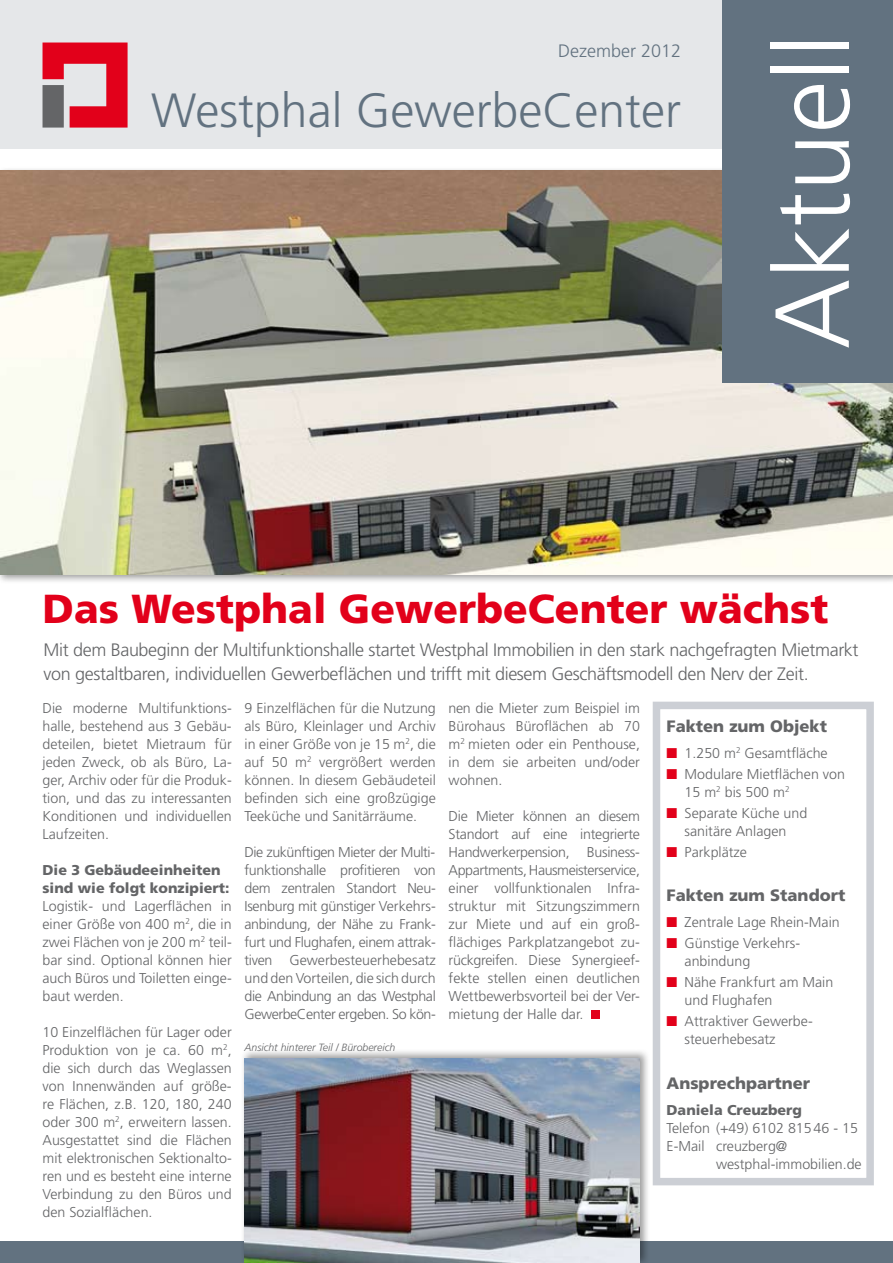
<style>
.page{position:relative;width:893px;height:1263px;background:#fff}
.page>*{position:absolute;margin:0;border:0;box-sizing:border-box;transform-origin:0 0}
.t1{font:300 105px "Frutiger";color:#fff}
.t2{font:300 48px "Frutiger";color:#627280}
.t3{font:900 40.5px "Frutiger";color:#e2001a}
.t4{font:300 18px/24px "Frutiger";letter-spacing:-.02em;color:#646567}
.t5{font:300 18px "Frutiger";color:#627280}
.t6{font:900 16.5px "Frutiger";color:#646567}
.t7{font:300 14.25px/18px "Frutiger";color:#646567;text-align:justify}
.t8{font:900 14.25px/18px "Frutiger";color:#646567}
.t9{font:italic 300 10.5px "Frutiger";color:#646567}
.s1{color:#e2001a}
</style>
<div class="page">
<div style="left:653px;top:702px;width:221px;height:483px;background:#fff;border:8px solid #cccfd5"></div>
<div style="left:0;top:1242px;width:893px;height:21px;background:#627280"></div>
<div style="left:0;top:0;width:893px;height:149px;background:#e5e7e9"></div>
<svg style="left:43px;top:43px;width:85px;height:85px"></svg>
<div style="left:0;top:166px;width:893px;height:418px;background:#000;opacity:.4"></div>
<img style="left:0;top:170px;width:893px;height:404px">
<div style="left:240px;top:1048px;width:410px;height:215px;background:#000;opacity:.4"></div>
<img style="left:244px;top:1059px;width:396px;height:204px">
<div style="left:723px;top:0;width:170px;height:383px;background:#627280"></div>
<div style="left:591px;top:1010px;width:9px;height:9px;background:#e2001a"></div>
<p class="t5" style="left:558px;top:40px;width:125px">Dezember 2012</p>
<h2 class="t2" style="left:151px;top:83px;width:531px">Westphal GewerbeCenter</h2>
<h1 class="t1" style="left:753px;top:349px;width:316px;rotate:-90deg">Aktuell</h1>
<h3 class="t3" style="left:43px;top:584px;width:787px">Das Westphal GewerbeCenter wächst</h3>
<p class="t4" style="left:44px;top:638px;width:816px">Mit dem Baubeginn der Multifunktionshalle startet Westphal Immobilien in den stark nachgefragten Mietmarkt von gestaltbaren, individuellen Gewerbeflächen und trifft mit diesem Geschäftsmodell den Nerv der Zeit.</p>
<p class="t7" style="left:43px;top:699px;width:191px">Die moderne Multifunktions&shy;halle, bestehend aus 3 Gebäu&shy;deteilen, bietet Mietraum für jeden Zweck, ob als Büro, La&shy;ger, Archiv oder für die Produk&shy;tion, und das zu interessanten Konditionen und individuellen Laufzeiten.</p>
<p class="t8" style="left:43px;top:861px;width:188px">Die 3 Gebäudeeinheiten sind wie folgt konzipiert:</p>
<p class="t7" style="left:43px;top:897px;width:191px">Logistik- und Lagerflächen in einer Größe von 400 m<sup>2</sup>, die in zwei Flächen von je 200 m<sup>2</sup> teil&shy;bar sind. Optional können hier auch Büros und Toiletten einge&shy;baut werden.</p>
<p class="t7" style="left:43px;top:1023px;width:191px">10 Einzelflächen für Lager oder Produktion von je ca. 60 m<sup>2</sup>, die sich durch das Weglassen von Innenwänden auf größe&shy;re Flächen, z.B. 120, 180, 240 oder 300 m<sup>2</sup>, erweitern lassen.<br>Ausgestattet sind die Flächen mit elektronischen Sektionalto&shy;ren und es besteht eine interne Verbindung zu den Büros und den Sozialflächen.</p>
<p class="t7" style="left:244px;top:699px;width:193px">9 Einzelflächen für die Nutzung als Büro, Kleinlager und Archiv in einer Größe von je 15 m<sup>2</sup>, die auf 50 m<sup>2</sup> vergrößert werden können. In diesem Gebäudeteil befinden sich eine großzügige Teeküche und Sanitärräume.</p>
<p class="t7" style="left:244px;top:843px;width:193px">Die zukünftigen Mieter der Multi&shy;funktionshalle profitieren von dem zentralen Standort Neu-Isenburg mit günstiger Verkehrs&shy;anbindung, der Nähe zu Frank&shy;furt und Flughafen, einem attrak&shy;tiven Gewerbesteuerhebesatz und den Vorteilen, die sich durch die Anbindung an das Westphal GewerbeCenter ergeben. So kön-</p>
<p class="t9" style="left:244px;top:1041px;width:152px">Ansicht hinterer Teil / Bürobereich</p>
<p class="t7" style="left:449px;top:699px;width:193px">nen die Mieter zum Beispiel im Bürohaus Büroflächen ab 70 m<sup>2</sup> mieten oder ein Penthouse, in dem sie arbeiten und/oder wohnen.</p>
<p class="t7" style="left:449px;top:807px;width:193px">Die Mieter können an diesem Standort auf eine integrierte Handwerkerpension, Business-Appartments, Hausmeisterservice, einer vollfunktionalen Infra&shy;struktur mit Sitzungszimmern zur Miete und auf ein groß&shy;flächiges Parkplatzangebot zu&shy;rückgreifen. Diese Synergieef&shy;fekte stellen einen deutlichen Wettbewerbsvorteil bei der Ver&shy;mietung der Halle dar.</p>
<p class="t6" style="left:666px;top:716px;width:162px">Fakten zum Objekt</p>
<p class="t7" style="left:666px;top:744px;width:163px"><span class="s1">■</span> 1.250 m<sup>2</sup> Gesamtfläche</p>
<p class="t7" style="left:684px;top:765px;width:162px;text-indent:-18px"><span class="s1">■</span> Modulare Mietflächen von<br>15 m<sup>2</sup> bis 500 m<sup>2</sup></p>
<p class="t7" style="left:666px;top:804px;width:142px;text-align:center"><span class="s1">■</span> Separate Küche und sanitäre Anlagen</p>
<p class="t7" style="left:666px;top:843px;width:82px"><span class="s1">■</span> Parkplätze</p>
<p class="t6" style="left:666px;top:885px;width:180px">Fakten zum Standort</p>
<p class="t7" style="left:666px;top:913px;width:175px"><span class="s1">■</span> Zentrale Lage Rhein-Main</p>
<p class="t7" style="left:684px;top:934px;width:117px;text-indent:-18px"><span class="s1">■</span> Günstige Verkehrs&shy;anbindung</p>
<p class="t7" style="left:684px;top:973px;width:150px;text-indent:-18px"><span class="s1">■</span> Nähe Frankfurt am Main und Flughafen</p>
<p class="t7" style="left:684px;top:1012px;width:130px;text-indent:-18px"><span class="s1">■</span> Attraktiver Gewerbe&shy;steuerhebesatz</p>
<p class="t6" style="left:666px;top:1073px;width:145px">Ansprechpartner</p>
<p class="t8" style="left:666px;top:1100px;width:137px">Daniela Creuzberg</p>
<p class="t7" style="left:666px;top:1119px;width:193px">Telefon (+49) 6102 81546 - 15<br>E-Mail creuzberg@</p>
<p class="t7" style="left:716px;top:1155px;width:147px">westphal-immobilien.de</p>
</div>
